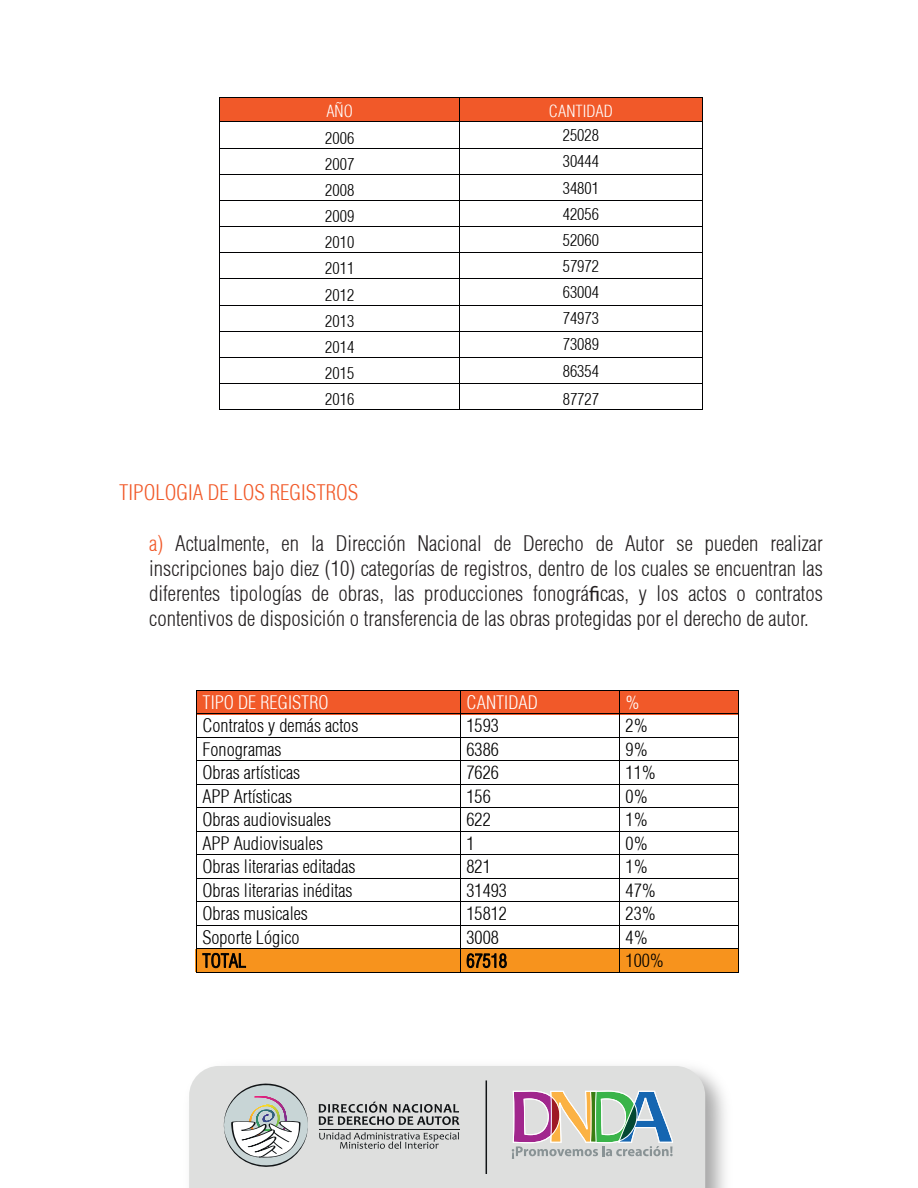
<style>
.page{position:relative;width:918px;height:1188px;background:#fff}
.page>*{position:absolute;margin:0;border:0;box-sizing:border-box;transform-origin:0 0}
.t1{font:300 condensed 21px/25.2px "Helvetica";color:#231f20;text-align:justify}
.t2{font:300 condensed 21px "Helvetica";color:#f15929}
.t3{font:300 condensed 18.15px "Helvetica";color:#000001}
.t4{font:300 condensed 18.15px "Helvetica";letter-spacing:.005em;color:#fff}
.t5{font:300 condensed 16.35px "Helvetica";color:#000001}
.t6{font:300 condensed 16.35px "Helvetica";letter-spacing:.005em;color:#fff}
.s1{color:#f15929}
.s2{font-family:"Myriad Pro";font-weight:400;font-stretch:normal}
</style>
<div class="page">
<div style="left:196px;top:949px;width:542px;height:23px;background:#f7931d"></div>
<div style="left:196px;top:691px;width:542px;height:23px;background:#f15929"></div>
<img style="left:705px;top:1073px;width:20px;height:115px">
<div style="left:189px;top:1066px;width:516px;height:122px;background:#dedfde"></div>
<svg style="left:319px;top:1102px;width:140px;height:23px;background:#9ea0a0"></svg>
<svg style="left:319px;top:1132px;width:140px;height:17px;background:#b7b8b8"></svg>
<hr style="left:319px;top:1129px;width:140px;height:1px;background:#111416">
<svg style="left:222px;top:1082px;width:86px;height:88px"></svg>
<svg style="left:512px;top:1091px;width:161px;height:68px;background:#b7b7b5"></svg>
<hr style="left:486px;top:1080px;width:1px;height:94px;background:#111416">
<div style="left:220px;top:98px;width:482px;height:24px;background:#f15929"></div>
<hr style="left:220px;top:98px;width:239px;height:1px;background:#000001">
<hr style="left:460px;top:98px;width:242px;height:1px;background:#000001">
<hr style="left:220px;top:122px;width:239px;height:1px;background:#000001">
<hr style="left:460px;top:122px;width:242px;height:1px;background:#000001">
<hr style="left:220px;top:148px;width:239px;height:1px;background:#000001">
<hr style="left:460px;top:148px;width:242px;height:1px;background:#000001">
<hr style="left:220px;top:174px;width:239px;height:1px;background:#000001">
<hr style="left:460px;top:174px;width:242px;height:1px;background:#000001">
<hr style="left:220px;top:200px;width:239px;height:1px;background:#000001">
<hr style="left:460px;top:200px;width:242px;height:1px;background:#000001">
<hr style="left:220px;top:226px;width:239px;height:1px;background:#000001">
<hr style="left:460px;top:226px;width:242px;height:1px;background:#000001">
<hr style="left:220px;top:252px;width:239px;height:1px;background:#000001">
<hr style="left:460px;top:252px;width:242px;height:1px;background:#000001">
<hr style="left:220px;top:279px;width:239px;height:1px;background:#000001">
<hr style="left:460px;top:279px;width:242px;height:1px;background:#000001">
<hr style="left:220px;top:305px;width:239px;height:1px;background:#000001">
<hr style="left:460px;top:305px;width:242px;height:1px;background:#000001">
<hr style="left:220px;top:331px;width:239px;height:1px;background:#000001">
<hr style="left:460px;top:331px;width:242px;height:1px;background:#000001">
<hr style="left:220px;top:357px;width:239px;height:1px;background:#000001">
<hr style="left:460px;top:357px;width:242px;height:1px;background:#000001">
<hr style="left:220px;top:383px;width:239px;height:1px;background:#000001">
<hr style="left:460px;top:383px;width:242px;height:1px;background:#000001">
<hr style="left:220px;top:410px;width:239px;height:1px;background:#000001">
<svg style="left:459px;top:98px;width:1px;height:312px"></svg>
<hr style="left:460px;top:410px;width:242px;height:1px;background:#000001">
<svg style="left:702px;top:98px;width:1px;height:312px"></svg>
<hr style="left:196px;top:690px;width:264px;height:1px;background:#000001">
<hr style="left:461px;top:690px;width:158px;height:1px;background:#000001">
<hr style="left:620px;top:690px;width:118px;height:1px;background:#000001">
<hr style="left:196px;top:713px;width:264px;height:1px;background:#000001">
<hr style="left:461px;top:713px;width:158px;height:1px;background:#000001">
<hr style="left:620px;top:713px;width:118px;height:1px;background:#000001">
<hr style="left:196px;top:737px;width:264px;height:1px;background:#000001">
<hr style="left:461px;top:737px;width:158px;height:1px;background:#000001">
<hr style="left:620px;top:737px;width:118px;height:1px;background:#000001">
<hr style="left:196px;top:760px;width:264px;height:1px;background:#000001">
<hr style="left:461px;top:760px;width:158px;height:1px;background:#000001">
<hr style="left:620px;top:760px;width:118px;height:1px;background:#000001">
<hr style="left:196px;top:784px;width:264px;height:1px;background:#000001">
<hr style="left:461px;top:784px;width:158px;height:1px;background:#000001">
<hr style="left:620px;top:784px;width:118px;height:1px;background:#000001">
<hr style="left:196px;top:807px;width:264px;height:1px;background:#000001">
<hr style="left:461px;top:807px;width:158px;height:1px;background:#000001">
<hr style="left:620px;top:807px;width:118px;height:1px;background:#000001">
<hr style="left:196px;top:831px;width:264px;height:1px;background:#000001">
<hr style="left:461px;top:831px;width:158px;height:1px;background:#000001">
<hr style="left:620px;top:831px;width:118px;height:1px;background:#000001">
<hr style="left:196px;top:855px;width:264px;height:1px;background:#000001">
<hr style="left:461px;top:855px;width:158px;height:1px;background:#000001">
<hr style="left:620px;top:855px;width:118px;height:1px;background:#000001">
<hr style="left:196px;top:878px;width:264px;height:1px;background:#000001">
<hr style="left:461px;top:878px;width:158px;height:1px;background:#000001">
<hr style="left:620px;top:878px;width:118px;height:1px;background:#000001">
<hr style="left:196px;top:901px;width:264px;height:1px;background:#000001">
<hr style="left:461px;top:901px;width:158px;height:1px;background:#000001">
<hr style="left:620px;top:901px;width:118px;height:1px;background:#000001">
<hr style="left:196px;top:925px;width:264px;height:1px;background:#000001">
<hr style="left:461px;top:925px;width:158px;height:1px;background:#000001">
<hr style="left:620px;top:925px;width:118px;height:1px;background:#000001">
<svg style="left:467px;top:953px;width:40px;height:15px"></svg>
<hr style="left:196px;top:948px;width:264px;height:1px;background:#000001">
<hr style="left:461px;top:948px;width:158px;height:1px;background:#000001">
<hr style="left:620px;top:948px;width:118px;height:1px;background:#000001">
<svg style="left:196px;top:691px;width:50px;height:281px"></svg>
<hr style="left:196px;top:972px;width:264px;height:1px;background:#000001">
<svg style="left:460px;top:690px;width:1px;height:283px"></svg>
<hr style="left:461px;top:972px;width:158px;height:1px;background:#000001">
<svg style="left:619px;top:690px;width:1px;height:283px"></svg>
<hr style="left:620px;top:972px;width:118px;height:1px;background:#000001">
<svg style="left:738px;top:690px;width:1px;height:283px"></svg>
<p class="t6" style="left:326px;top:101px;width:28px">AÑO</p>
<p class="t6" style="left:549px;top:101px;width:66px">CANTIDAD</p>
<p class="t5" style="left:325px;top:128px;width:31px">2006</p>
<p class="t5" style="left:563px;top:125px;width:38px">25028</p>
<p class="t5" style="left:325px;top:154px;width:31px">2007</p>
<p class="t5" style="left:563px;top:151px;width:38px">30444</p>
<p class="t5" style="left:325px;top:180px;width:31px">2008</p>
<p class="t5" style="left:563px;top:177px;width:38px">34801</p>
<p class="t5" style="left:325px;top:206px;width:31px">2009</p>
<p class="t5" style="left:563px;top:203px;width:38px">42056</p>
<p class="t5" style="left:325px;top:232px;width:31px">2010</p>
<p class="t5" style="left:563px;top:230px;width:38px">52060</p>
<p class="t5" style="left:325px;top:258px;width:31px">2011</p>
<p class="t5" style="left:563px;top:256px;width:38px">57972</p>
<p class="t5" style="left:325px;top:285px;width:31px">2012</p>
<p class="t5" style="left:563px;top:282px;width:38px">63004</p>
<p class="t5" style="left:325px;top:311px;width:31px">2013</p>
<p class="t5" style="left:563px;top:308px;width:38px">74973</p>
<p class="t5" style="left:325px;top:337px;width:31px">2014</p>
<p class="t5" style="left:563px;top:334px;width:38px">73089</p>
<p class="t5" style="left:325px;top:363px;width:31px">2015</p>
<p class="t5" style="left:563px;top:361px;width:38px">86354</p>
<p class="t5" style="left:325px;top:389px;width:31px">2016</p>
<p class="t5" style="left:563px;top:389px;width:38px">87727</p>
<p class="t2" style="left:119px;top:480px;width:241px">TIPOLOGIA DE LOS REGISTROS</p>
<p class="t1" style="left:149px;top:531px;width:675px"><span class="s1">a)</span> Actualmente, en la Dirección Nacional de Derecho de Autor se pueden realizar inscripciones bajo diez (10) categorías de registros, dentro de los cuales se encuentran las diferentes tipologías de obras, las producciones fonográ<span class="s2">fi</span>cas, y los actos o contratos contentivos de disposición o transferencia de las obras protegidas por el derecho de autor.</p>
<p class="t4" style="left:202px;top:691px;width:128px">TIPO DE REGISTRO</p>
<p class="t4" style="left:466px;top:691px;width:73px">CANTIDAD</p>
<p class="t4" style="left:626px;top:691px;width:16px">%</p>
<p class="t3" style="left:202px;top:714px;width:158px">Contratos y demás actos</p>
<p class="t3" style="left:466px;top:714px;width:34px">1593</p>
<p class="t3" style="left:626px;top:714px;width:24px">2%</p>
<p class="t3" style="left:202px;top:738px;width:81px">Fonogramas</p>
<p class="t3" style="left:466px;top:738px;width:34px">6386</p>
<p class="t3" style="left:626px;top:738px;width:24px">9%</p>
<p class="t3" style="left:202px;top:761px;width:99px">Obras artísticas</p>
<p class="t3" style="left:466px;top:761px;width:34px">7626</p>
<p class="t3" style="left:626px;top:761px;width:32px">11%</p>
<p class="t3" style="left:202px;top:785px;width:91px">APP Artísticas</p>
<p class="t3" style="left:466px;top:785px;width:26px">156</p>
<p class="t3" style="left:626px;top:785px;width:24px">0%</p>
<p class="t3" style="left:202px;top:808px;width:130px">Obras audiovisuales</p>
<p class="t3" style="left:466px;top:808px;width:26px">622</p>
<p class="t3" style="left:626px;top:808px;width:24px">1%</p>
<p class="t3" style="left:202px;top:832px;width:122px">APP Audiovisuales</p>
<p class="t3" style="left:466px;top:832px;width:10px">1</p>
<p class="t3" style="left:626px;top:832px;width:24px">0%</p>
<p class="t3" style="left:202px;top:856px;width:155px">Obras literarias editadas</p>
<p class="t3" style="left:466px;top:856px;width:26px">821</p>
<p class="t3" style="left:626px;top:856px;width:24px">1%</p>
<p class="t3" style="left:202px;top:879px;width:152px">Obras literarias inéditas</p>
<p class="t3" style="left:466px;top:879px;width:42px">31493</p>
<p class="t3" style="left:626px;top:879px;width:32px">47%</p>
<p class="t3" style="left:202px;top:902px;width:107px">Obras musicales</p>
<p class="t3" style="left:466px;top:902px;width:42px">15812</p>
<p class="t3" style="left:626px;top:902px;width:32px">23%</p>
<p class="t3" style="left:202px;top:926px;width:99px">Soporte Lógico</p>
<p class="t3" style="left:466px;top:926px;width:34px">3008</p>
<p class="t3" style="left:626px;top:926px;width:24px">4%</p>
<p class="t3" style="left:202px;top:949px;width:45px">TOTAL</p>
<p class="t3" style="left:466px;top:949px;width:42px">67518</p>
<p class="t3" style="left:626px;top:949px;width:40px">100%</p>
</div>
